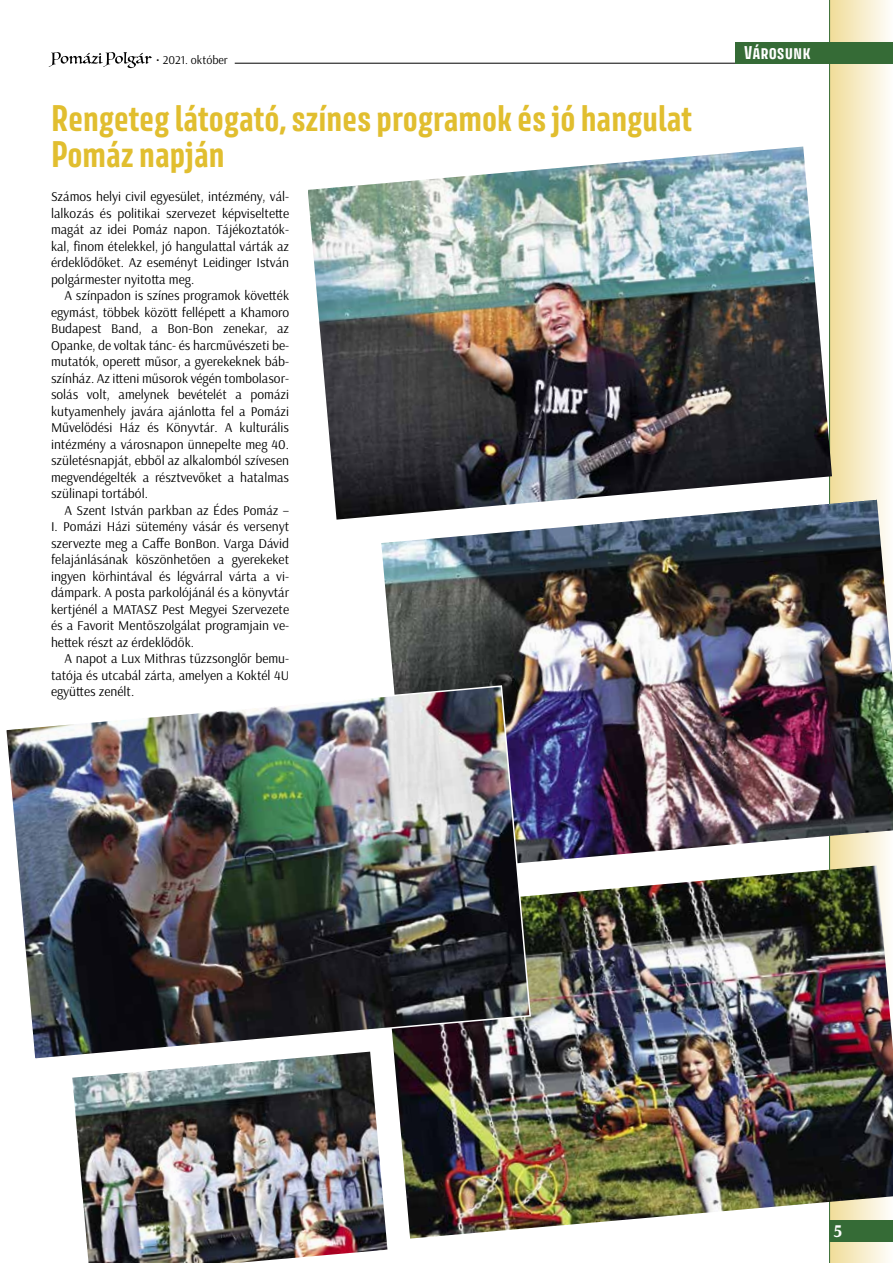
<style>
.page{position:relative;width:893px;height:1263px;background:#fff}
.page>*{position:absolute;margin:0;border:0;box-sizing:border-box;transform-origin:0 0}
.t1{font:700 33px/36px "Avory I Latn";color:#e1be2f}
.t2{font:700 18px "Arsenal";color:#fff}
.t3{font:700 16.5px "Avory I Latn";color:#fff}
.t4{font:13.5px/16.5px "Arsenal";color:#000;text-align:justify}
.t5{font:12px "Arsenal";color:#000}
</style>
<div class="page">
<div style="left:830px;top:0;width:63px;height:1263px;background:linear-gradient(to right,#f1dd99,#fefefc)"></div>
<hr style="left:829px;top:0;width:1px;height:1263px;background:#356b36">
<div style="left:829px;top:1220px;width:64px;height:22px;background:#356b36"></div>
<hr style="left:235px;top:63px;width:502px;height:1px;background:#000">
<svg style="left:49px;top:52px;width:103px;height:16px"></svg>
<div style="left:736px;top:42px;width:157px;height:21px;background:#356b36"></div>
<img style="left:308px;top:147px;width:524px;height:373px">
<img style="left:381px;top:500px;width:512px;height:365px">
<img style="left:72px;top:1061px;width:315px;height:202px">
<img style="left:381px;top:865px;width:512px;height:373px">
<img style="left:6px;top:684px;width:526px;height:377px">
<p class="t5" style="left:156px;top:52px;width:73px">• 2021. október</p>
<p class="t3" style="left:744px;top:42px;width:68px">Városunk</p>
<h1 class="t1" style="left:51px;top:100px;width:643px">Rengeteg látogató, színes programok és jó hangulat<br>Pomáz napján</h1>
<p class="t4" style="left:51px;top:188px;width:240px">Számos helyi civil egyesület, intézmény, vál&shy;lalkozás és politikai szervezet képviseltette magát az idei Pomáz napon. Tájékoztatók&shy;kal, finom ételekkel, jó hangulattal várták az érdeklődőket. Az eseményt Leidinger István polgármester nyitotta meg.</p>
<p class="t4" style="left:51px;top:287px;width:240px;text-indent:14px">A színpadon is színes programok követték egymást, többek között fellépett a Khamoro Budapest Band, a Bon-Bon zenekar, az Opanke, de voltak tánc- és harcművészeti be&shy;mutatók, operett műsor, a gyerekeknek báb&shy;színház. Az itteni műsorok végén tombolasor&shy;solás volt, amelynek bevételét a pomázi kutyamenhely javára ajánlotta fel a Pomázi Művelődési Ház és Könyvtár. A kulturális intézmény a városnapon ünnepelte meg 40. születésnapját, ebből az alkalomból szívesen megvendégelték a résztvevőket a hatalmas szülinapi tortából.</p>
<p class="t4" style="left:51px;top:502px;width:240px;text-indent:14px">A Szent István parkban az Édes Pomáz – I. Pomázi Házi sütemény vásár és versenyt szervezte meg a Caffe BonBon. Varga Dávid felajánlásának köszönhetően a gyerekeket ingyen körhintával és légvárral várta a vi&shy;dámpark. A posta parkolójánál és a könyvtár kertjénél a MATASZ Pest Megyei Szervezete és a Favorit Mentőszolgálat programjain ve&shy;hettek részt az érdeklődők.</p>
<p class="t4" style="left:51px;top:650px;width:240px;text-indent:14px">A napot a Lux Mithras tűzzsonglőr bemu&shy;tatója és utcabál zárta, amelyen a Koktél 4U együttes zenélt.</p>
<h2 class="t2" style="left:833px;top:1220px;width:10px">5</h2>
</div>
